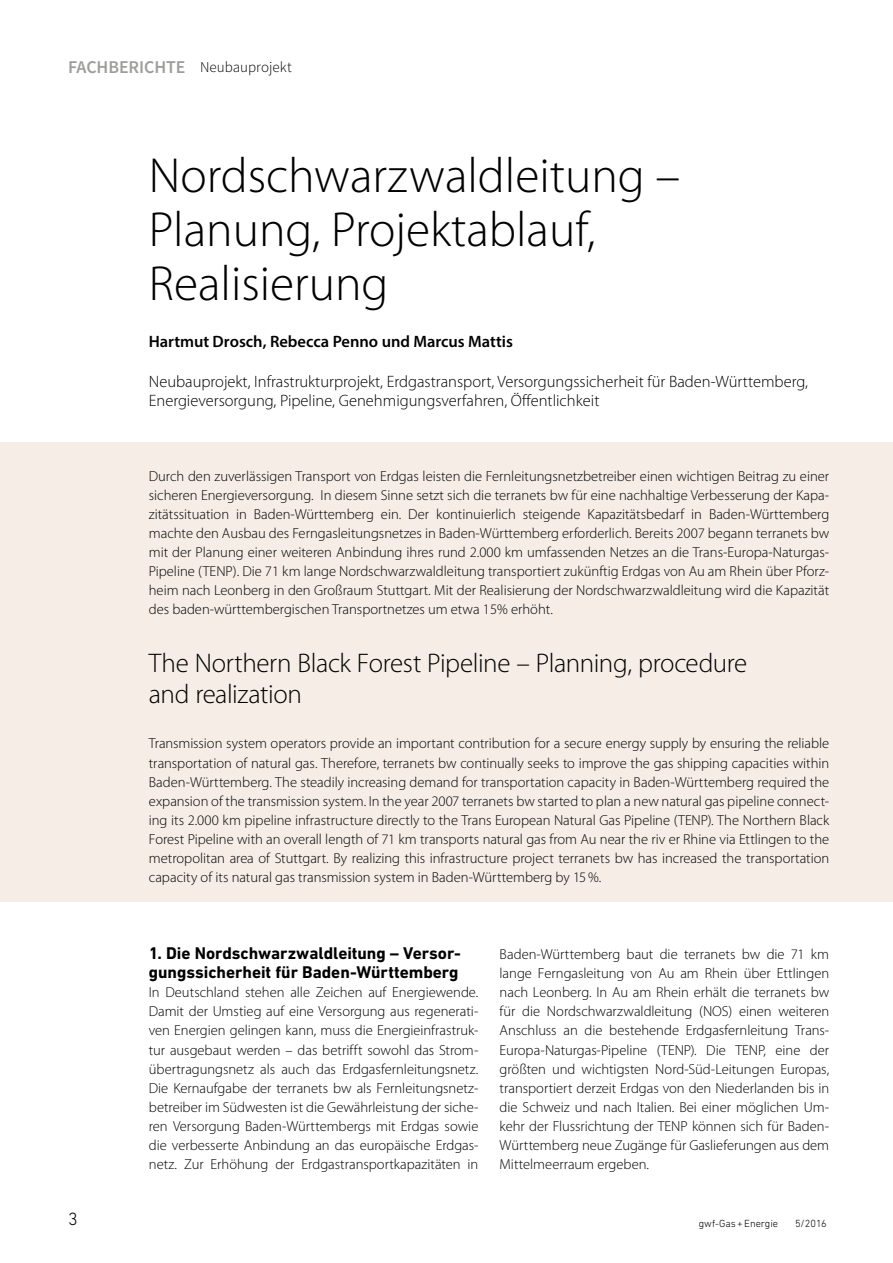
<style>
.page{position:relative;width:893px;height:1263px;background:#fff}
.page>*{position:absolute;margin:0;border:0;box-sizing:border-box;transform-origin:0 0}
.t1{font:300 49.5px/54px "Myriad Pro";color:#000}
.t2{font:300 27px/31.5px "Myriad Pro";letter-spacing:-.015em;color:#000}
.t3{font:300 18px "DIN Next W1 G";color:#000}
.t4{font:700 17.25px/19.2px "DIN Next W1 G";color:#000}
.t5{font:300 16.5px/19.2px "Myriad Pro";color:#000}
.t6{font:600 16.5px "Myriad Pro";letter-spacing:-.005em;color:#000}
.t7{font:300 15px "Source Sans Pro";color:#000}
.t8{font:300 14.55px/19.2px "Myriad Pro";color:#000;text-align:justify}
.t9{font:300 10.5px "DIN Next W1 G";color:#000}
.s1{font-weight:600;font-size:18px;color:#9d9d9c}
</style>
<div class="page">
<div style="left:0;top:442px;width:893px;height:459px;background:#f5ede6"></div>
<p class="t7" style="left:68px;top:58px;width:225px"><span class="s1">FACHBERICHTE</span> Neubauprojekt</p>
<h1 class="t1" style="left:149px;top:150px;width:533px">Nordschwarzwaldleitung –<br>Planung, Projektablauf,<br>Realisierung</h1>
<p class="t6" style="left:149px;top:330px;width:366px">Hartmut Drosch, Rebecca Penno und Marcus Mattis</p>
<p class="t5" style="left:149px;top:372px;width:661px">Neubauprojekt, Infrastrukturprojekt, Erdgastransport, Versorgungssicherheit für Baden-Württemberg,<br>Energieversorgung, Pipeline, Genehmigungsverfahren, Öffentlichkeit</p>
<p class="t8" style="left:149px;top:466px;width:682px">Durch den zuverlässigen Transport von Erdgas leisten die Fernleitungsnetzbetreiber einen wichtigen Beitrag zu einer sicheren Energieversorgung. In diesem Sinne setzt sich die terranets bw für eine nachhaltige Verbesserung der Kapa&shy;zitätssituation in Baden-Württemberg ein. Der kontinuierlich steigende Kapazitätsbedarf in Baden-Württemberg machte den Ausbau des Ferngasleitungsnetzes in Baden-Württemberg erforderlich. Bereits 2007 begann terranets bw mit der Planung einer weiteren Anbindung ihres rund 2.000 km umfassenden Netzes an die Trans-Europa-Naturgas-Pipeline (TENP). Die 71 km lange Nordschwarzwaldleitung transportiert zukünftig Erdgas von Au am Rhein über Pforz&shy;heim nach Leonberg in den Großraum Stuttgart. Mit der Realisierung der Nordschwarzwaldleitung wird die Kapazität des baden-württembergischen Transportnetzes um etwa 15% erhöht.</p>
<h2 class="t2" style="left:149px;top:647px;width:600px">The Northern Black Forest Pipeline – Planning, procedure and realization</h2>
<p class="t8" style="left:149px;top:734px;width:682px">Transmission system operators provide an important contribution for a secure energy supply by ensuring the reliable transportation of natural gas. Therefore, terranets bw continually seeks to improve the gas shipping capacities within Baden-Württemberg. The steadily increasing demand for transportation capacity in Baden-Württemberg required the expansion of the transmission system. In the year 2007 terranets bw started to plan a new natural gas pipeline connect&shy;ing its 2.000 km pipeline infrastructure directly to the Trans European Natural Gas Pipeline (TENP). The Northern Black Forest Pipeline with an overall length of 71 km transports natural gas from Au near the riv er Rhine via Ettlingen to the metropolitan area of Stuttgart. By realizing this infrastructure project terranets bw has increased the transportation capacity of its natural gas transmission system in Baden-Württemberg by 15%.</p>
<p class="t3" style="left:68px;top:1209px;width:11px">3</p>
<p class="t4" style="left:149px;top:943px;width:314px">1. Die Nordschwarzwaldleitung – Versor&shy;gungssicherheit für Baden-Württemberg</p>
<p class="t8" style="left:149px;top:983px;width:331px">In Deutschland stehen alle Zeichen auf Energiewende.<br>Damit der Umstieg auf eine Versorgung aus regenerati&shy;ven Energien gelingen kann, muss die Energieinfrastruk&shy;tur ausgebaut werden – das betrifft sowohl das Strom&shy;übertragungsnetz als auch das Erdgasfernleitungsnetz.<br>Die Kernaufgabe der terranets bw als Fernleitungsnetz&shy;betreiber im Südwesten ist die Gewährleistung der siche&shy;ren Versorgung Baden-Württembergs mit Erdgas sowie die verbesserte Anbindung an das europäische Erdgas&shy;netz. Zur Erhöhung der Erdgastransportkapazitäten in</p>
<p class="t8" style="left:500px;top:945px;width:331px">Baden-Württemberg baut die terranets bw die 71 km lange Ferngasleitung von Au am Rhein über Ettlingen nach Leonberg. In Au am Rhein erhält die terranets bw für die Nordschwarzwaldleitung (NOS) einen weiteren Anschluss an die bestehende Erdgasfernleitung Trans-Europa-Naturgas-Pipeline (TENP). Die TENP, eine der größten und wichtigsten Nord-Süd-Leitungen Europas, transportiert derzeit Erdgas von den Niederlanden bis in die Schweiz und nach Italien. Bei einer möglichen Um&shy;kehr der Flussrichtung der TENP können sich für Baden-Württemberg neue Zugänge für Gaslieferungen aus dem Mittelmeerraum ergeben.</p>
<p class="t9" style="left:699px;top:1217px;width:81px">gwf-Gas+Energie</p>
<p class="t9" style="left:795px;top:1217px;width:33px">5/2016</p>
</div>
